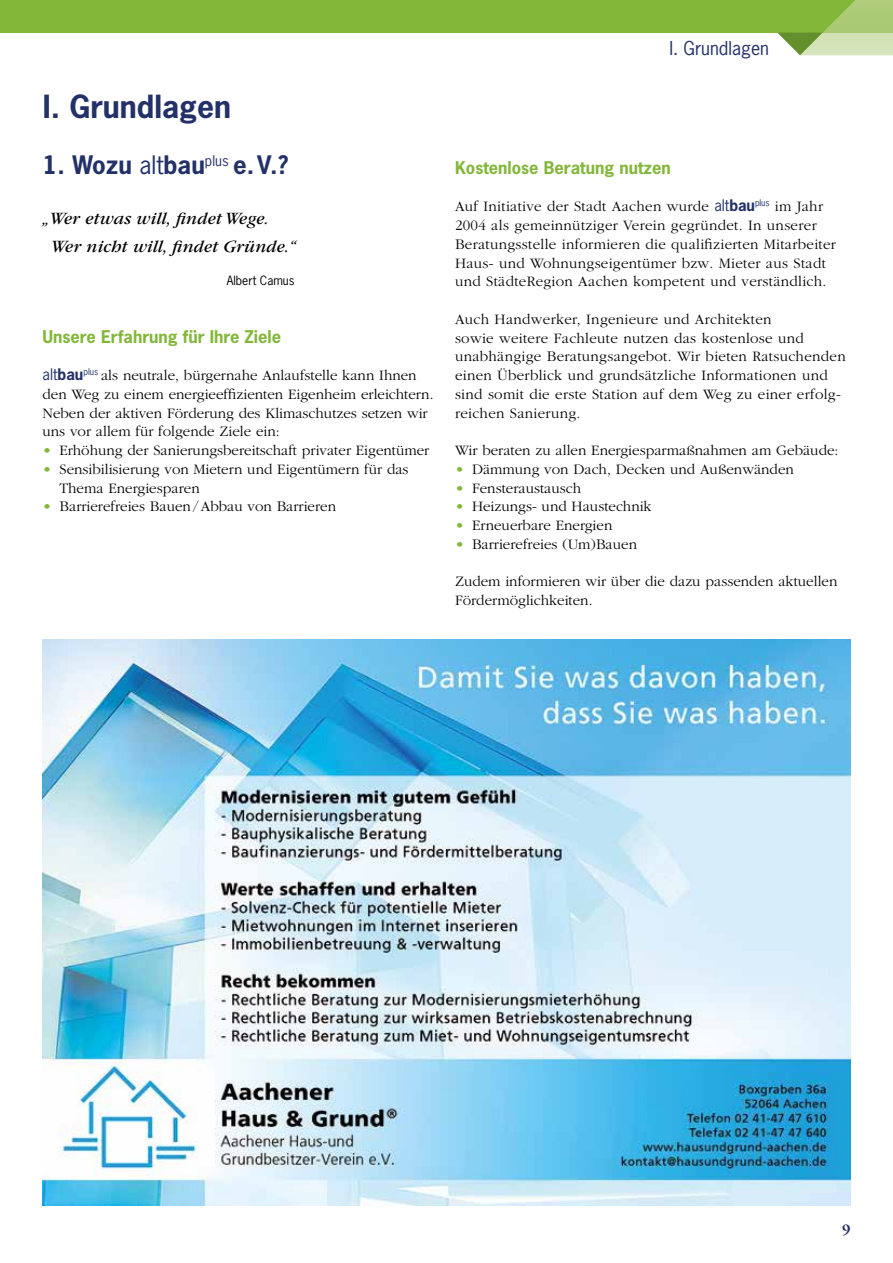
<style>
.page{position:relative;width:893px;height:1263px;background:#fff}
.page>*{position:absolute;margin:0;border:0;box-sizing:border-box;transform-origin:0 0}
.t1{font:700 30px "News Gothic Std";color:#233169}
.t2{font:700 24px "News Gothic Std";color:#233169}
.t3{font:italic 18px/28.8px "Garamond";letter-spacing:.01em;color:#000}
.t4{font:18px "News Gothic Std";color:#233169}
.t5{font:700 16.5px "News Gothic Std";color:#82b739}
.t6{font:300 15px/18.8px "Garamond";color:#000}
.t7{font:300 15px/18.8px "Garamond";letter-spacing:.02em;color:#000}
.t8{font:700 15px "Garamond";color:#233169}
.t9{font:12px "News Gothic Std";color:#000}
.s1{font-weight:400}
.s2{font-family:"News Gothic Std";font-weight:400;color:#233169}
.s3{font-family:"News Gothic Std";font-weight:700;color:#233169}
.s4{font-weight:700;color:#82b739}
</style>
<div class="page">
<div style="left:0;top:0;width:893px;height:33px;background:#82b739"></div>
<svg style="left:778px;top:0;width:115px;height:55px"></svg>
<img style="left:43px;top:640px;width:808px;height:565px">
<h1 class="t1" style="left:43px;top:86px;width:190px">I. Grundlagen</h1>
<h2 class="t2" style="left:43px;top:149px;width:247px">1. Wozu <span class="s1">alt</span>bau<sup>plus</sup> e.V.?</h2>
<p class="t3" style="left:51px;top:204px;width:247px;text-indent:-9px">„Wer etwas will, findet Wege.<br>Wer nicht will, findet Gründe.“</p>
<p class="t9" style="left:227px;top:273px;width:69px">Albert Camus</p>
<p class="t5" style="left:43px;top:325px;width:240px">Unsere Erfahrung für Ihre Ziele</p>
<p class="t6" style="left:43px;top:366px;width:393px"><span class="s2">alt</span><span class="s3">bau</span><sup>plus</sup> als neutrale, bürgernahe Anlaufstelle kann Ihnen den Weg zu einem energieeffizienten Eigenheim erleichtern.<br>Neben der aktiven Förderung des Klimaschutzes setzen wir uns vor allem für folgende Ziele ein:</p>
<p class="t6" style="left:43px;top:441px;width:388px"><span class="s4">•</span> Erhöhung der Sanierungsbereitschaft privater Eigentümer</p>
<p class="t6" style="left:60px;top:460px;width:351px;text-indent:-17px"><span class="s4">•</span> Sensibilisierung von Mietern und Eigentümern für das<br>Thema Energiesparen</p>
<p class="t6" style="left:43px;top:497px;width:295px"><span class="s4">•</span> Barrierefreies Bauen/Abbau von Barrieren</p>
<p class="t4" style="left:669px;top:37px;width:101px">I. Grundlagen</p>
<p class="t5" style="left:455px;top:157px;width:217px">Kostenlose Beratung nutzen</p>
<p class="t7" style="left:455px;top:197px;width:382px">Auf Initiative der Stadt Aachen wurde <span class="s2">alt</span><span class="s3">bau</span><sup>plus</sup> im Jahr 2004 als gemeinnütziger Verein gegründet. In unserer Beratungsstelle informieren die qualifizierten Mitarbeiter Haus- und Wohnungseigentümer bzw. Mieter aus Stadt und StädteRegion Aachen kompetent und verständlich.</p>
<p class="t7" style="left:455px;top:310px;width:392px">Auch Handwerker, Ingenieure und Architekten<br>sowie weitere Fachleute nutzen das kostenlose und unabhängige Beratungsangebot. Wir bieten Ratsuchenden einen Überblick und grundsätzliche Informationen und sind somit die erste Station auf dem Weg zu einer erfolg&shy;reichen Sanierung.</p>
<p class="t6" style="left:455px;top:441px;width:385px">Wir beraten zu allen Energiesparmaßnahmen am Gebäude:</p>
<p class="t6" style="left:455px;top:460px;width:340px"><span class="s4">•</span> Dämmung von Dach, Decken und Außenwänden</p>
<p class="t6" style="left:455px;top:479px;width:128px"><span class="s4">•</span> Fensteraustausch</p>
<p class="t6" style="left:455px;top:497px;width:198px"><span class="s4">•</span> Heizungs- und Haustechnik</p>
<p class="t6" style="left:455px;top:516px;width:159px"><span class="s4">•</span> Erneuerbare Energien</p>
<p class="t6" style="left:455px;top:535px;width:184px"><span class="s4">•</span> Barrierefreies (Um)Bauen</p>
<p class="t6" style="left:455px;top:572px;width:384px">Zudem informieren wir über die dazu passenden aktuellen<br>Fördermöglichkeiten.</p>
<p class="t8" style="left:842px;top:1221px;width:10px">9</p>
</div>
